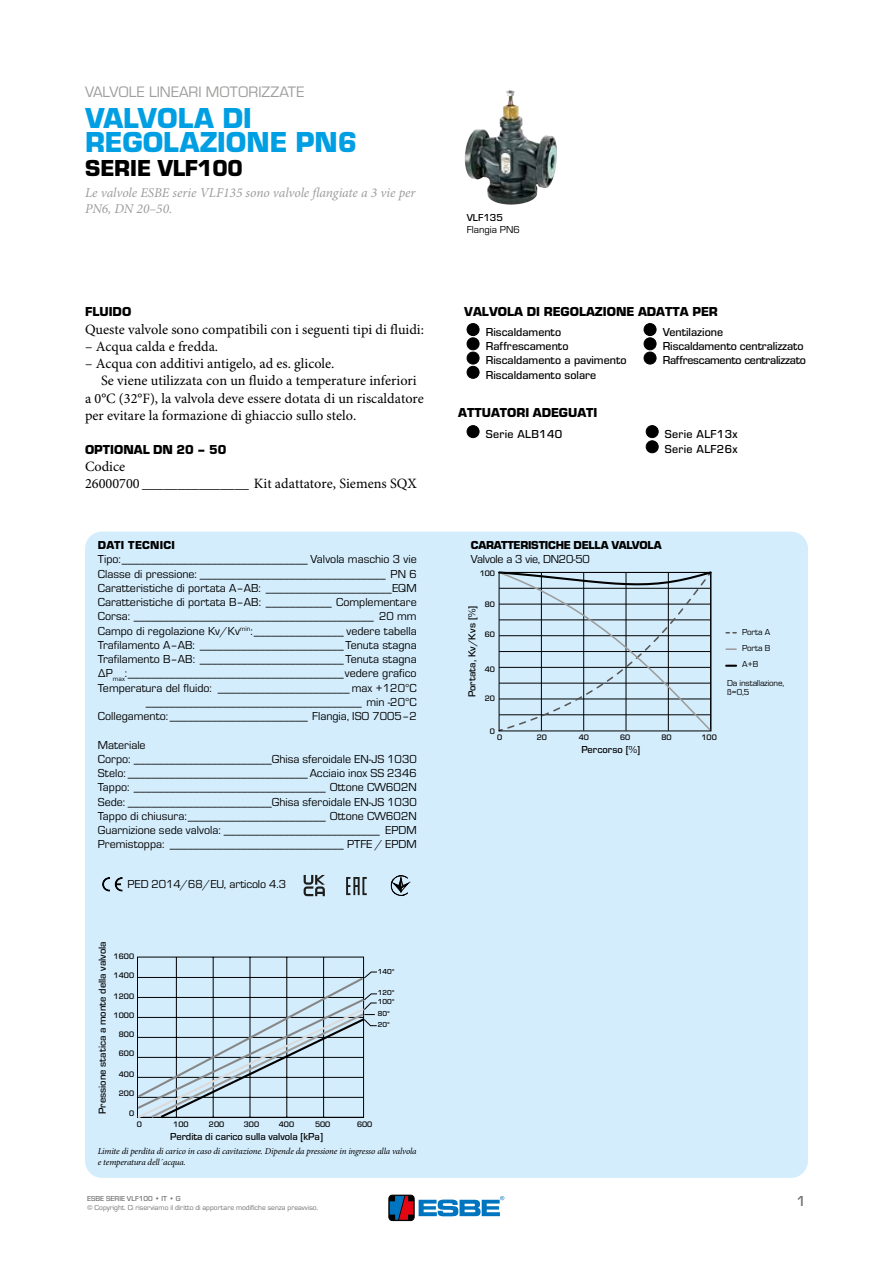
<style>
.page{position:relative;width:893px;height:1263px;background:#fff}
.page>*{position:absolute;margin:0;border:0;box-sizing:border-box;transform-origin:0 0}
.t1{font:700 30px/24px "ESBE Eurostile";color:#009fe3}
.t2{font:700 24px "ESBE Eurostile";letter-spacing:-.02em;color:#000}
.t3{font:15.75px "ESBE Eurostile";color:#9d9d9c}
.t4{font:500 15px "ESBE Eurostile";color:#706f6f}
.t5{font:14.25px/17.2px "Minion Pro";color:#000}
.t6{font:700 13.5px "ESBE Eurostile";color:#000}
.t7{font:italic 13.5px/16.5px "Minion Pro";letter-spacing:-.005em;color:#9d9d9c}
.t8{font:12px/14.2px "ESBE Eurostile";color:#000;text-align:right}
.t9{font:500 12px/14.2px "ESBE Eurostile";color:#000}
.t10{font:500 12px/15.1px "ESBE Eurostile";letter-spacing:.025em;color:#000}
.t11{font:700 12px "ESBE Eurostile";letter-spacing:-.02em;color:#000}
.t12{font:12px "ESBE Eurostile";letter-spacing:-.02em;color:#000}
.t13{font:700 12px "ESBE Eurostile";letter-spacing:.025em;color:#000}
.t14{font:500 10.5px "ESBE Eurostile";color:#000}
.t15{font:10.5px "ESBE Eurostile";color:#000}
.t16{font:italic 9px/10.8px "Minion Pro";letter-spacing:-.02em;color:#000}
.t17{font:9px/15.8px "ESBE Eurostile";letter-spacing:-.02em;color:#000;text-align:justify}
.t18{font:500 8.25px "ESBE Eurostile";color:#000}
.t19{font:7.5px "ESBE Eurostile";color:#706f6f}
.t20{font:500 7.5px "ESBE Eurostile";color:#706f6f}
.t21{font:500 7.5px/8.9px "ESBE Eurostile";color:#000}
</style>
<div class="page">
<div style="left:85px;top:531px;width:723px;height:647px;background:#d4edfc;border-radius:17px"></div>
<svg style="left:137px;top:957px;width:240px;height:161px"></svg>
<img style="left:502px;top:90px;width:7px;height:27px">
<svg style="left:498px;top:571px;width:214px;height:161px"></svg>
<div style="left:499px;top:572px;width:212px;height:159px;border:1px solid #010203"></div>
<svg style="left:726px;top:648px;width:10px;height:2px"></svg>
<svg style="left:726px;top:665px;width:10px;height:2px"></svg>
<div style="left:467px;top:426px;width:12px;height:12px;background:#000;border-radius:50%"></div>
<div style="left:467px;top:425px;width:12px;height:13px;border:1px solid #000;border-radius:50%"></div>
<div style="left:646px;top:426px;width:12px;height:12px;background:#000;border-radius:50%"></div>
<div style="left:646px;top:425px;width:13px;height:13px;border:1px solid #000;border-radius:50%"></div>
<div style="left:646px;top:441px;width:12px;height:12px;background:#000;border-radius:50%"></div>
<div style="left:646px;top:440px;width:13px;height:13px;border:1px solid #000;border-radius:50%"></div>
<div style="left:467px;top:324px;width:12px;height:12px;background:#000;border-radius:50%"></div>
<div style="left:467px;top:323px;width:12px;height:13px;border:1px solid #000;border-radius:50%"></div>
<div style="left:467px;top:338px;width:12px;height:12px;background:#000;border-radius:50%"></div>
<div style="left:467px;top:337px;width:12px;height:13px;border:1px solid #000;border-radius:50%"></div>
<div style="left:467px;top:352px;width:12px;height:12px;background:#000;border-radius:50%"></div>
<div style="left:467px;top:352px;width:12px;height:12px;border:1px solid #000;border-radius:50%"></div>
<div style="left:467px;top:366px;width:12px;height:12px;background:#000;border-radius:50%"></div>
<div style="left:467px;top:366px;width:12px;height:13px;border:1px solid #000;border-radius:50%"></div>
<div style="left:644px;top:324px;width:12px;height:12px;background:#000;border-radius:50%"></div>
<div style="left:644px;top:323px;width:12px;height:13px;border:1px solid #000;border-radius:50%"></div>
<div style="left:644px;top:338px;width:12px;height:12px;background:#000;border-radius:50%"></div>
<div style="left:644px;top:337px;width:12px;height:13px;border:1px solid #000;border-radius:50%"></div>
<div style="left:644px;top:352px;width:12px;height:12px;background:#000;border-radius:50%"></div>
<div style="left:644px;top:352px;width:12px;height:12px;border:1px solid #000;border-radius:50%"></div>
<svg style="left:346px;top:877px;width:21px;height:18px"></svg>
<svg style="left:304px;top:875px;width:21px;height:21px"></svg>
<svg style="left:102px;top:877px;width:21px;height:15px"></svg>
<svg style="left:390px;top:875px;width:18px;height:21px"></svg>
<div style="left:389px;top:1195px;width:25px;height:25px;border:1px solid #000;border-radius:4px"></div>
<svg style="left:390px;top:1196px;width:23px;height:24px"></svg>
<svg style="left:419px;top:1196px;width:85px;height:20px"></svg>
<h3 class="t3" style="left:85px;top:83px;width:221px">VALVOLE LINEARI MOTORIZZATE</h3>
<h1 class="t1" style="left:85px;top:107px;width:273px">VALVOLA DI<br>REGOLAZIONE PN6</h1>
<h2 class="t2" style="left:85px;top:155px;width:159px">SERIE VLF100</h2>
<p class="t7" style="left:85px;top:185px;width:332px">Le valvole ESBE serie VLF135 sono valvole flangiate a 3 vie per<br>PN6, DN 20–50.</p>
<p class="t6" style="left:85px;top:304px;width:48px">FLUIDO</p>
<p class="t5" style="left:85px;top:321px;width:340px">Queste valvole sono compatibili con i seguenti tipi di fluidi:</p>
<p class="t5" style="left:85px;top:338px;width:135px">– Acqua calda e fredda.</p>
<p class="t5" style="left:85px;top:355px;width:251px">– Acqua con additivi antigelo, ad es. glicole.</p>
<p class="t5" style="left:101px;top:373px;width:317px">Se viene utilizzata con un fluido a temperature inferiori</p>
<p class="t5" style="left:85px;top:390px;width:340px">a 0°C (32°F), la valvola deve essere dotata di un riscaldatore</p>
<p class="t5" style="left:85px;top:407px;width:273px">per evitare la formazione di ghiaccio sullo stelo.</p>
<p class="t6" style="left:85px;top:442px;width:143px">OPTIONAL DN 20 – 50</p>
<p class="t5" style="left:85px;top:458px;width:333px">Codice<br>26000700 _______________ Kit adattatore, Siemens SQX</p>
<p class="t13" style="left:98px;top:538px;width:79px">DATI TECNICI</p>
<p class="t8" style="left:98px;top:552px;width:320px">Tipo:_______________________________ Valvola maschio 3 vie Classe di pressione: _______________________________ PN 6<br>Caratteristiche di portata A–AB: _____________________EQM Caratteristiche di portata B–AB: ___________ Complementare Corsa: ________________________________________ 20 mm Campo di regolazione Kv/Kv<sup>min</sup>:_______________ vedere tabella Trafilamento A–AB: ________________________ Tenuta stagna Trafilamento B–AB: ________________________ Tenuta stagna ∆P<sub>max</sub>:____________________________________vedere grafico Temperatura del fluido: ______________________ max +120°C ____________________________________ min -20°C Collegamento:_______________________ Flangia, ISO 7005–2</p>
<p class="t8" style="left:98px;top:738px;width:320px;text-align:left">Materiale<br>Corpo: _______________________Ghisa sferoidale EN-JS 1030<br>Stelo: ______________________________ Acciaio inox SS 2346<br>Tappo: ________________________________ Ottone CW602N Sede: ________________________Ghisa sferoidale EN-JS 1030<br>Tappo di chiusura:_______________________ Ottone CW602N Guarnizione sede valvola: __________________________ EPDM Premistoppa: _____________________________ PTFE / EPDM</p>
<p class="t8" style="left:128px;top:877px;width:160px">PED 2014/68/EU, articolo 4.3</p>
<p class="t14" style="left:96px;top:1114px;width:174px;rotate:-90deg">Pressione statica a monte della valvola</p>
<p class="t18" style="left:114px;top:951px;width:22px">1600</p>
<p class="t18" style="left:114px;top:971px;width:22px">1400</p>
<p class="t18" style="left:114px;top:991px;width:22px">1200</p>
<p class="t21" style="left:378px;top:988px;width:18px">120°<br>100°</p>
<p class="t21" style="left:378px;top:1008px;width:14px;line-height:10.9px">80°<br>20°</p>
<p class="t21" style="left:378px;top:967px;width:18px">140°</p>
<p class="t18" style="left:114px;top:1011px;width:22px">1000</p>
<p class="t18" style="left:119px;top:1030px;width:17px">800</p>
<p class="t18" style="left:119px;top:1049px;width:17px">600</p>
<p class="t18" style="left:119px;top:1069px;width:17px">400</p>
<p class="t18" style="left:129px;top:1109px;width:7px">0</p>
<p class="t18" style="left:119px;top:1089px;width:17px">200</p>
<p class="t18" style="left:137px;top:1119px;width:7px">0</p>
<p class="t18" style="left:173px;top:1119px;width:17px">100</p>
<p class="t18" style="left:209px;top:1119px;width:17px">200</p>
<p class="t18" style="left:244px;top:1119px;width:17px">300</p>
<p class="t18" style="left:279px;top:1119px;width:17px">400</p>
<p class="t18" style="left:315px;top:1119px;width:17px">500</p>
<p class="t18" style="left:357px;top:1119px;width:17px">600</p>
<p class="t14" style="left:170px;top:1131px;width:154px">Perdita di carico sulla valvola [kPa]</p>
<p class="t16" style="left:98px;top:1146px;width:320px">Limite di perdita di carico in caso di cavitazione. Dipende da pressione in ingresso alla valvola e temperatura dell´acqua.</p>
<p class="t20" style="left:87px;top:1194px;width:95px">ESBE SERIE VLF100 • IT • G</p>
<p class="t19" style="left:87px;top:1203px;width:233px">© Copyright. Ci riserviamo il diritto di apportare modifiche senza preavviso.</p>
<p class="t14" style="left:467px;top:211px;width:38px">VLF135</p>
<p class="t15" style="left:467px;top:223px;width:55px">Flangia PN6</p>
<p class="t6" style="left:464px;top:304px;width:255px">VALVOLA DI REGOLAZIONE ADATTA PER</p>
<p class="t9" style="left:486px;top:325px;width:142px">Riscaldamento<br>Raffrescamento<br>Riscaldamento a pavimento<br>Riscaldamento solare</p>
<p class="t9" style="left:663px;top:325px;width:145px">Ventilazione<br>Riscaldamento centralizzato<br>Raffrescamento centralizzato</p>
<p class="t6" style="left:458px;top:405px;width:141px">ATTUATORI ADEGUATI</p>
<p class="t10" style="left:486px;top:427px;width:78px">Serie ALB140</p>
<p class="t10" style="left:665px;top:427px;width:74px">Serie ALF13x<br>Serie ALF26x</p>
<p class="t11" style="left:471px;top:538px;width:192px">CARATTERISTICHE DELLA VALVOLA</p>
<p class="t12" style="left:471px;top:553px;width:120px">Valvole a 3 vie, DN20-50</p>
<p class="t18" style="left:480px;top:569px;width:17px">100</p>
<p class="t18" style="left:485px;top:600px;width:12px">80</p>
<p class="t18" style="left:485px;top:630px;width:12px">60</p>
<p class="t18" style="left:485px;top:664px;width:12px">40</p>
<p class="t14" style="left:466px;top:697px;width:93px;rotate:-90deg">Portata, Kv/Kvs [%]</p>
<p class="t18" style="left:485px;top:694px;width:12px">20</p>
<p class="t18" style="left:490px;top:726px;width:7px">0</p>
<p class="t18" style="left:497px;top:733px;width:7px">0</p>
<p class="t18" style="left:537px;top:733px;width:12px">20</p>
<p class="t18" style="left:579px;top:733px;width:12px">40</p>
<p class="t18" style="left:620px;top:733px;width:12px">60</p>
<p class="t18" style="left:661px;top:733px;width:12px">80</p>
<p class="t18" style="left:701px;top:733px;width:17px">100</p>
<p class="t14" style="left:581px;top:744px;width:60px">Percorso [%]</p>
<p class="t17" style="left:742px;top:625px;width:30px">Porta A Porta B A+B</p>
<p class="t17" style="left:727px;top:679px;width:59px;line-height:9px">Da installazione, ß=0,5</p>
<p class="t4" style="left:796px;top:1193px;width:11px">1</p>
</div>
